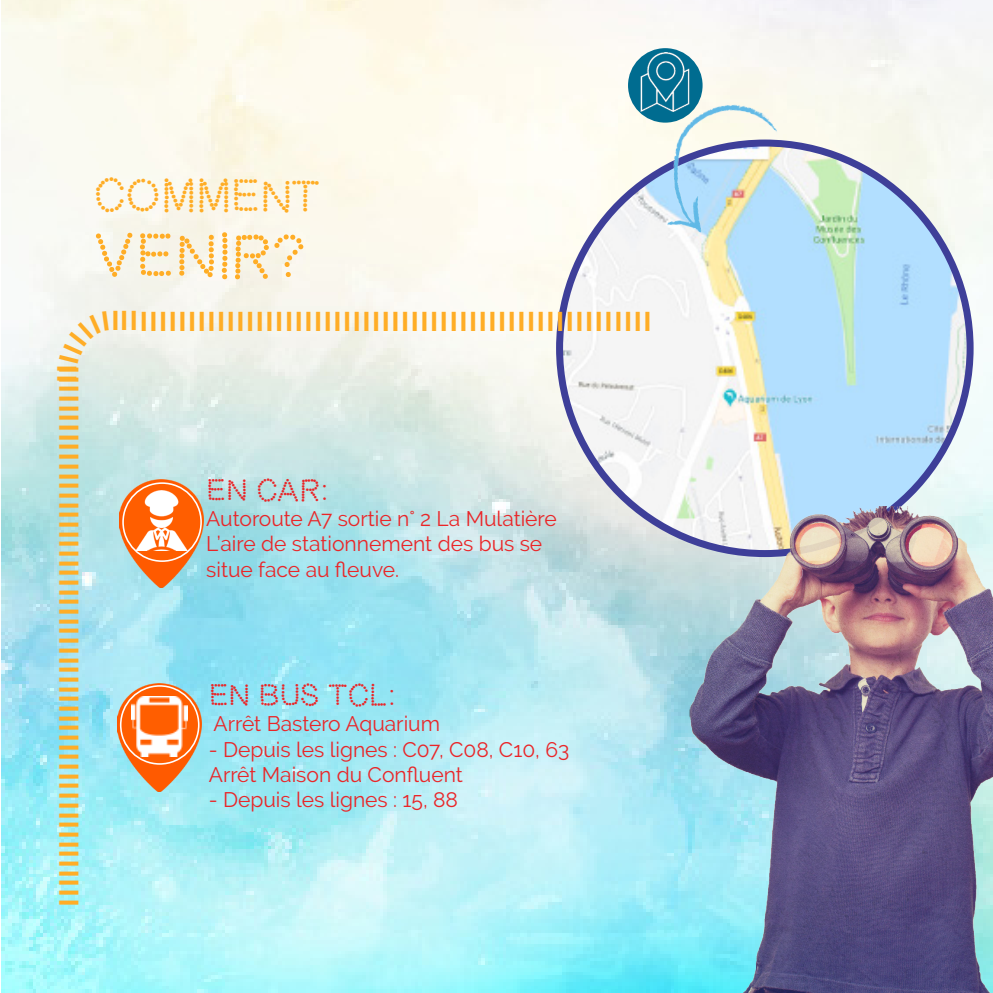
<style>
.page{position:relative;width:993px;height:993px;background:#fff}
.page>*{position:absolute;margin:0;border:0;box-sizing:border-box;transform-origin:0 0}
.t1{font:63px "Dot Ness";color:#ffad26}
.t2{font:47.25px "Dot Ness";letter-spacing:-.01em;color:#ffad26}
.t3{font:31.5px "Dot Ness";color:#ea2528}
.t4{font:21px/25.2px "Raleway";color:#ea2528}
</style>
<div class="page">
<img style="left:2px;top:0;width:990px;height:992px">
<img style="left:559px;top:143px;width:410px;height:410px;border-radius:205px">
<img style="left:665px;top:506px;width:327px;height:486px">
<div style="left:76px;top:158px;width:261px;height:141px;background:#faf7ed"></div>
<img style="left:575px;top:37px;width:290px;height:273px">
<svg style="left:57px;top:311px;width:592px;height:592px;background:#c0e5e8"></svg>
<p class="t2" style="left:94px;top:174px;width:228px">COMMENT</p>
<p class="t1" style="left:94px;top:225px;width:214px;rotate:1deg">VENIR?</p>
<p class="t3" style="left:206px;top:475px;width:123px">EN CAR:</p>
<p class="t4" style="left:206px;top:506px;width:352px">Autoroute A7 sortie n° 2 La Mulatière</p>
<p class="t4" style="left:206px;top:531px;width:337px">L’aire de stationnement des bus se situe face au fleuve.</p>
<p class="t3" style="left:209px;top:680px;width:187px">EN BUS TCL:</p>
<p class="t4" style="left:213px;top:711px;width:228px">Arrêt Bastero Aquarium</p>
<p class="t4" style="left:209px;top:736px;width:362px">- Depuis les lignes : C07, C08, C10, 63</p>
<p class="t4" style="left:209px;top:761px;width:255px">Arrêt Maison du Confluent</p>
<p class="t4" style="left:209px;top:786px;width:250px">- Depuis les lignes : 15, 88</p>
</div>
